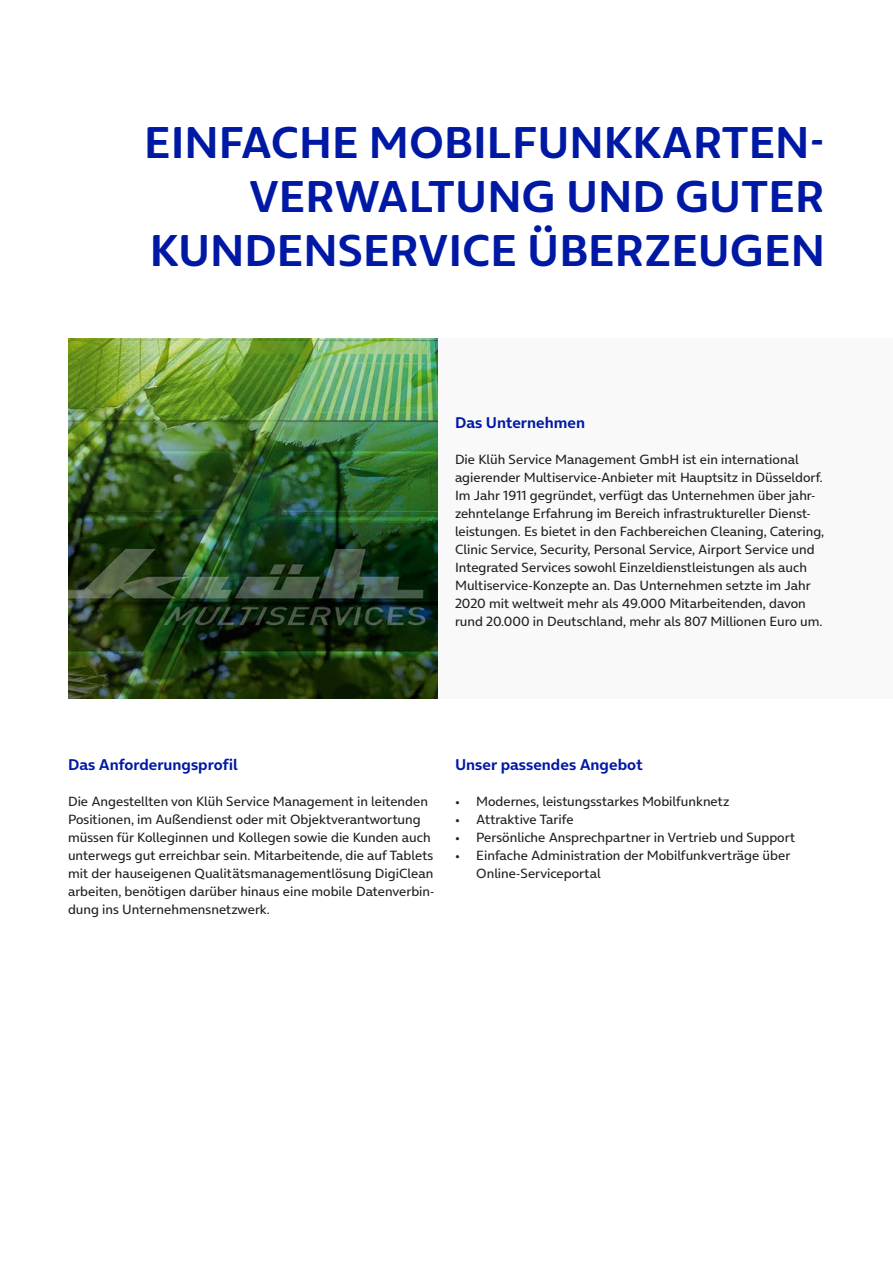
<style>
.page{position:relative;width:893px;height:1263px;background:#fff}
.page>*{position:absolute;margin:0;border:0;box-sizing:border-box;transform-origin:0 0}
.t1{font:700 45px/54px "On Air";color:#0019a5;text-align:right}
.t2{font:700 15.75px "On Air";color:#0019a5}
.t3{font:13.5px/18px "On Air";color:#1f1f1f}
</style>
<div class="page">
<div style="left:438px;top:338px;width:455px;height:360px;background:#f9f9f9"></div>
<img style="left:68px;top:338px;width:370px;height:360px">
<h1 class="t1" style="left:144px;top:111px;width:682px">EINFACHE MOBILFUNKKARTEN-<br>VERWALTUNG UND GUTER<br>KUNDENSERVICE ÜBERZEUGEN</h1>
<p class="t2" style="left:455px;top:409px;width:132px">Das Unternehmen</p>
<p class="t3" style="left:455px;top:449px;width:371px">Die Klüh Service Management GmbH ist ein international agierender Multiservice-Anbieter mit Hauptsitz in Düsseldorf.<br>Im Jahr 1911 gegründet, verfügt das Unternehmen über jahr&shy;zehntelange Erfahrung im Bereich infrastruktureller Dienst&shy;leistungen. Es bietet in den Fachbereichen Cleaning, Catering, Clinic Service, Security, Personal Service, Airport Service und Integrated Services sowohl Einzeldienstleistungen als auch Multiservice-Konzepte an. Das Unternehmen setzte im Jahr 2020 mit weltweit mehr als 49.000 Mitarbeitenden, davon rund 20.000 in Deutschland, mehr als 807 Millionen Euro um.</p>
<p class="t2" style="left:68px;top:751px;width:171px">Das Anforderungsprofil</p>
<p class="t3" style="left:68px;top:791px;width:368px">Die Angestellten von Klüh Service Management in leitenden Positionen, im Außendienst oder mit Objektverantwortung müssen für Kolleginnen und Kollegen sowie die Kunden auch unterwegs gut erreichbar sein. Mitarbeitende, die auf Tablets mit der hauseigenen Qualitätsmanagementlösung DigiClean arbeiten, benötigen darüber hinaus eine mobile Datenverbin&shy;dung ins Unternehmensnetzwerk.</p>
<p class="t2" style="left:455px;top:751px;width:189px">Unser passendes Angebot</p>
<p class="t3" style="left:455px;top:791px;width:276px">• Modernes, leistungsstarkes Mobilfunknetz</p>
<p class="t3" style="left:455px;top:809px;width:120px">• Attraktive Tarife</p>
<p class="t3" style="left:455px;top:827px;width:342px">• Persönliche Ansprechpartner in Vertrieb und Support</p>
<p class="t3" style="left:476px;top:845px;width:315px;text-indent:-21px">• Einfache Administration der Mobilfunkverträge über<br>Online-Serviceportal</p>
</div>
